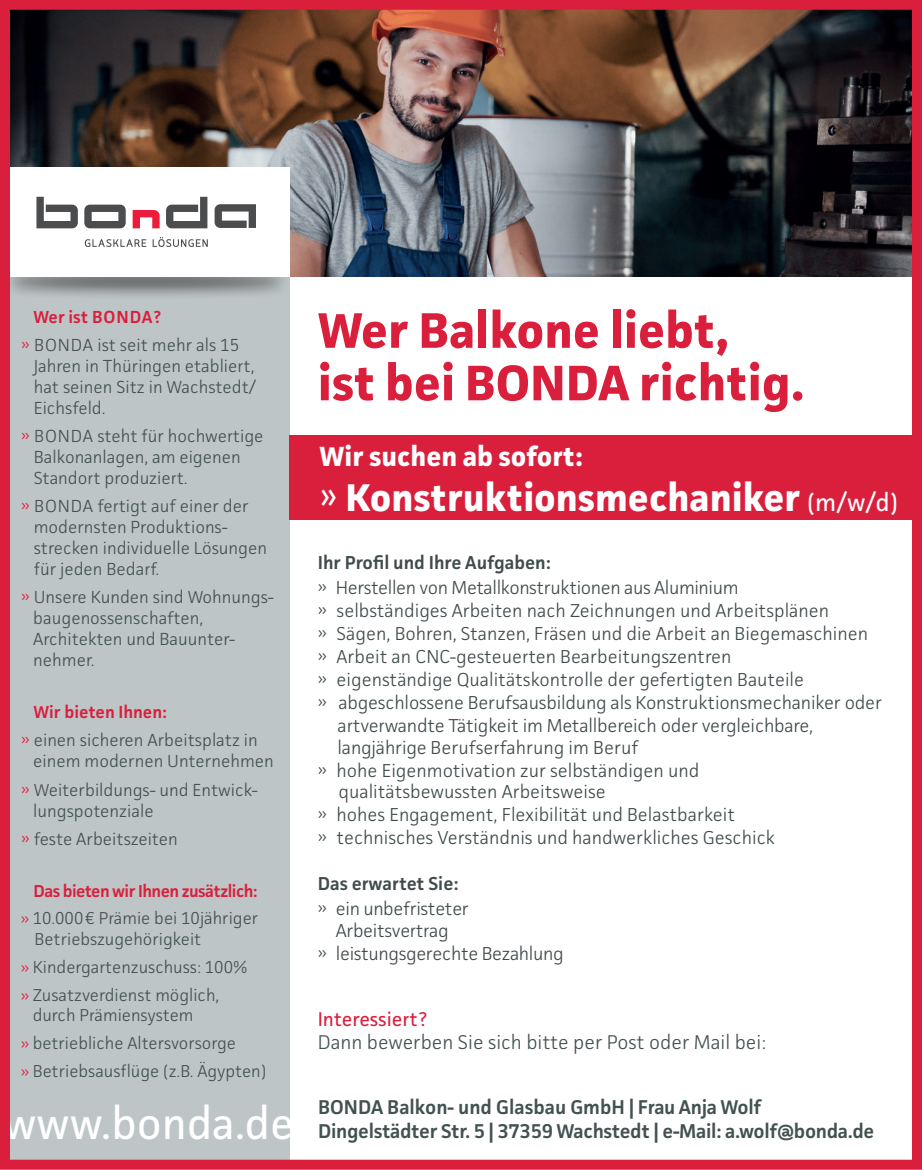
<style>
.page{position:relative;width:922px;height:1170px;background:#fff}
.page>*{position:absolute;margin:0;border:0;box-sizing:border-box;transform-origin:0 0}
.t1{font:700 50px/52.5px "Facit";color:#da1f3d}
.t2{font:45px "Facit";color:#fff}
.t3{font:700 38.75px "Facit";color:#fff}
.t4{font:700 27.75px "Facit";color:#fff}
.t5{font:600 20px/24px "Facit";letter-spacing:-.015em;color:#435151}
.t6{font:300 20px "Facit";color:#435151}
.t7{font:20px "Facit";color:#da1f3d}
.t8{font:300 18.75px/23px "Facit";color:#404c4c}
.t9{font:300 18.75px "Facit";letter-spacing:-.02em;color:#404c4c}
.t10{font:600 18.75px "Facit";color:#404c4c}
.t11{font:300 17.5px/21px "Facit";color:#435151}
.t12{font:300 17.25px/27.8px "Facit";color:#435151}
.t13{font:600 17.25px/27.8px "Facit";letter-spacing:-.03em;color:#da1f3d;text-align:right}
.s1{font-weight:600;color:#da1f3d}
.s2{color:#da1f3d}
.s3{font-weight:300}
.s4{font-weight:300;color:#435151}
.s5{font-family:"Dax OT";font-weight:500;font-stretch:condensed}
.s6{font-weight:400;font-size:25px}
</style>
<div class="page">
<div style="left:3px;top:276px;width:286px;height:889px;background:#bdc5c6"></div>
<img style="left:11px;top:11px;width:899px;height:265px">
<div style="left:289px;top:435px;width:632px;height:84px;background:#da1f3d"></div>
<div style="left:1px;top:261px;width:292px;height:40px;background:#231f20;opacity:.75"></div>
<div style="left:10px;top:167px;width:279px;height:109px;background:#fff"></div>
<svg style="left:84px;top:205px;width:42px;height:23px"></svg>
<svg style="left:133px;top:210px;width:26px;height:18px"></svg>
<svg style="left:36px;top:197px;width:42px;height:31px"></svg>
<svg style="left:166px;top:197px;width:41px;height:31px"></svg>
<svg style="left:214px;top:204px;width:42px;height:24px"></svg>
<svg style="left:85px;top:237px;width:123px;height:10px"></svg>
<div style="left:0;top:0;width:921px;height:1169px;border:10px solid #da1f3d"></div>
<p class="t11" style="left:21px;top:302px;width:219px;line-height:28px;text-indent:12px"><span class="s1">Wer ist BONDA?<br></span><span class="s2">»</span> BONDA ist seit mehr als 15</p>
<p class="t11" style="left:34px;top:355px;width:224px">Jahren in Thüringen etabliert, hat seinen Sitz in Wachstedt/<br>Eichsfeld.</p>
<p class="t11" style="left:34px;top:425px;width:231px;text-indent:-12px"><span class="s2">»</span> BONDA steht für hochwertige<br>Balkonanlagen, am eigenen<br>Standort produziert.</p>
<p class="t11" style="left:34px;top:495px;width:235px;text-indent:-12px"><span class="s2">»</span> BONDA fertigt auf einer der modernsten Produktions&shy;strecken individuelle Lösungen für jeden Bedarf.</p>
<p class="t11" style="left:33px;top:586px;width:242px;text-indent:-12px"><span class="s2">»</span> Unsere Kunden sind Wohnungs&shy;baugenossenschaften,<br>Architekten und Bauunter&shy;nehmer.</p>
<p class="t11" style="left:21px;top:698px;width:238px;line-height:28px;text-indent:12px"><span class="s1">Wir bieten Ihnen:<br></span><span class="s2">»</span> einen sicheren Arbeitsplatz in</p>
<p class="t11" style="left:21px;top:747px;width:254px;line-height:28px;text-indent:12px">einem modernen Unternehmen <span class="s2">»</span> Weiterbildungs- und Entwick-</p>
<p class="t11" style="left:21px;top:796px;width:158px;line-height:28px;text-indent:12px">lungspotenziale<br><span class="s2">»</span> feste Arbeitszeiten</p>
<p class="t13" style="left:21px;top:876px;width:239px">Das bieten wir Ihnen zusätzlich:<br><span class="s3">»</span> <span class="s4">10.000€ Prämie bei 10jähriger</span></p>
<p class="t12" style="left:21px;top:924px;width:228px;text-indent:14px">Betriebszugehörigkeit<br><span class="s2">»</span> Kindergartenzuschuss: 100% <span class="s2">»</span> Zusatzverdienst möglich,</p>
<p class="t12" style="left:21px;top:1001px;width:247px;text-indent:12px">durch Prämiensystem<br><span class="s2">»</span> betriebliche Altersvorsorge<br><span class="s2">»</span> Betriebsausflüge (z.B. Ägypten)</p>
<h2 class="t2" style="left:4px;top:1094px;width:292px">www.bonda.de</h2>
<h1 class="t1" style="left:317px;top:303px;width:488px">Wer Balkone liebt,<br>ist bei BONDA richtig.</h1>
<h3 class="t4" style="left:319px;top:439px;width:265px">Wir suchen ab sofort:</h3>
<h3 class="t3" style="left:319px;top:473px;width:580px"><span class="s5">»</span> Konstruktionsmechaniker <span class="s6">(m/w/d)</span></h3>
<p class="t10" style="left:317px;top:551px;width:235px">Ihr Profil und Ihre Aufgaben:</p>
<p class="t9" style="left:318px;top:576px;width:422px">» Herstellen von Metallkonstruktionen aus Aluminium</p>
<p class="t8" style="left:318px;top:598px;width:512px">» selbständiges Arbeiten nach Zeichnungen und Arbeitsplänen</p>
<p class="t8" style="left:318px;top:621px;width:551px">» Sägen, Bohren, Stanzen, Fräsen und die Arbeit an Biegemaschinen</p>
<p class="t8" style="left:318px;top:644px;width:415px">» Arbeit an CNC-gesteuerten Bearbeitungszentren</p>
<p class="t8" style="left:318px;top:668px;width:487px">» eigenständige Qualitätskontrolle der gefertigten Bauteile</p>
<p class="t8" style="left:318px;top:691px;width:565px">» abgeschlossene Berufsausbildung als Konstruktionsmechaniker oder</p>
<p class="t8" style="left:337px;top:714px;width:477px">artverwandte Tätigkeit im Metallbereich oder vergleichbare,</p>
<p class="t8" style="left:318px;top:735px;width:382px;text-indent:19px">langjährige Berufserfahrung im Beruf<br>» hohe Eigenmotivation zur selbständigen und</p>
<p class="t8" style="left:318px;top:779px;width:458px;text-indent:20px">qualitätsbewussten Arbeitsweise<br>» hohes Engagement, Flexibilität und Belastbarkeit<br>» technisches Verständnis und handwerkliches Geschick</p>
<p class="t10" style="left:317px;top:871px;width:142px">Das erwartet Sie:</p>
<p class="t9" style="left:318px;top:896px;width:152px">» ein unbefristeter</p>
<p class="t9" style="left:336px;top:919px;width:114px">Arbeitsvertrag</p>
<p class="t9" style="left:318px;top:942px;width:247px">» leistungsgerechte Bezahlung</p>
<p class="t7" style="left:317px;top:1006px;width:111px">Interessiert?</p>
<p class="t6" style="left:317px;top:1029px;width:450px">Dann bewerben Sie sich bitte per Post oder Mail bei:</p>
<p class="t5" style="left:318px;top:1094px;width:557px">BONDA Balkon- und Glasbau GmbH | Frau Anja Wolf<br>Dingelstädter Str. 5 | 37359 Wachstedt | e-Mail: a.wolf@bonda.de</p>
</div>
